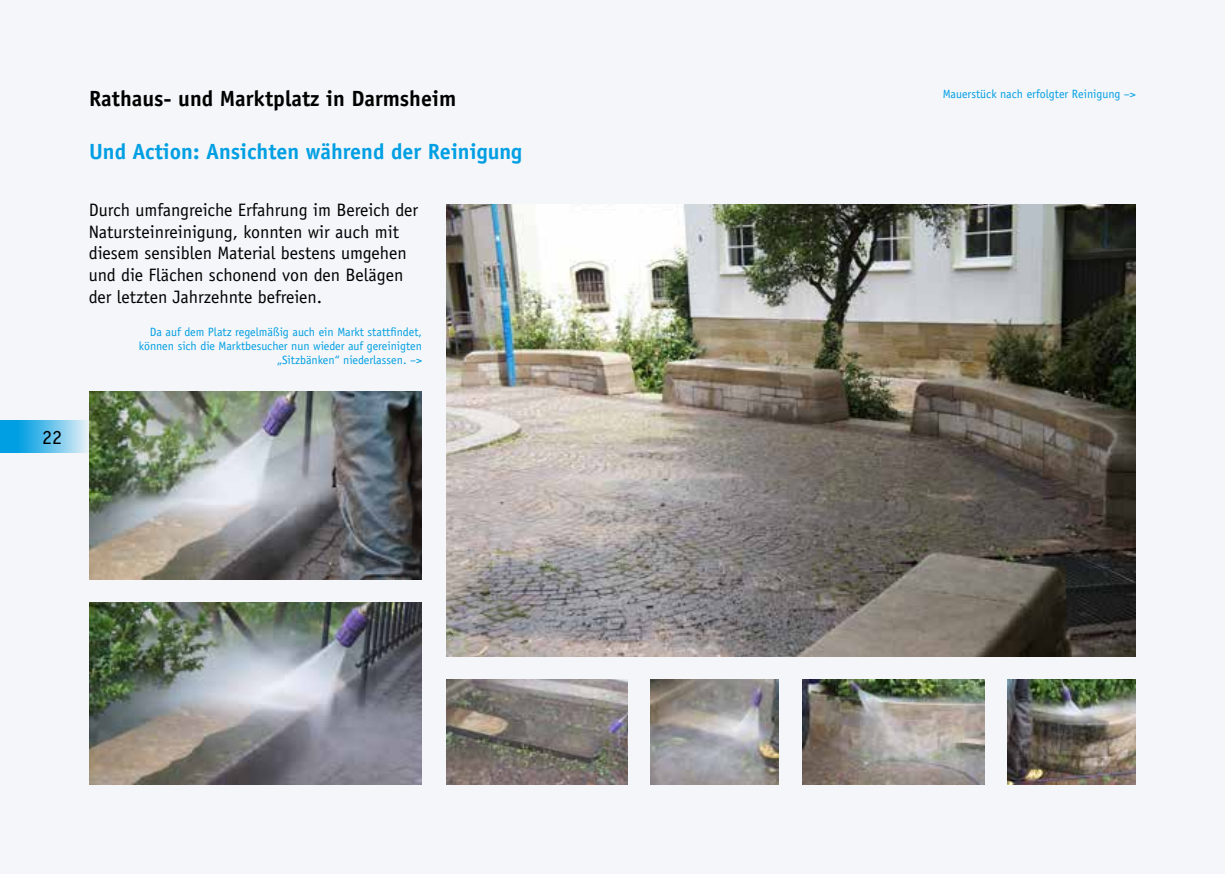
<style>
.page{position:relative;width:1225px;height:874px;background:#fff}
.page>*{position:absolute;margin:0;border:0;box-sizing:border-box;transform-origin:0 0}
.t1{font:700 22px "Officina Sans";color:#009fe3}
.t2{font:700 22px "Officina Sans";color:#000}
.t3{font:20px "Officina Sans";color:#000}
.t4{font:18px/21.6px "Officina Sans";color:#000}
.t5{font:12px/14.4px "Officina Sans";color:#009fe3;text-align:right}
</style>
<div class="page">
<div style="left:0;top:0;width:1225px;height:873px;background:#f5f6f9"></div>
<div style="left:0;top:421px;width:89px;height:32px;background:linear-gradient(to right,#0090df,#dcedf6)"></div>
<img style="left:446px;top:204px;width:690px;height:452px">
<img style="left:651px;top:679px;width:128px;height:105px">
<img style="left:446px;top:679px;width:181px;height:105px">
<img style="left:803px;top:679px;width:181px;height:105px">
<img style="left:89px;top:391px;width:333px;height:188px">
<img style="left:89px;top:602px;width:333px;height:182px">
<img style="left:1008px;top:679px;width:128px;height:105px">
<p class="t3" style="left:42px;top:425px;width:21px">22</p>
<p class="t2" style="left:89px;top:85px;width:369px">Rathaus- und Marktplatz in Darmsheim</p>
<p class="t1" style="left:89px;top:138px;width:435px">Und Action: Ansichten während der Reinigung</p>
<p class="t4" style="left:89px;top:199px;width:331px">Durch umfangreiche Erfahrung im Bereich der Natursteinreinigung, konnten wir auch mit diesem sensiblen Material bestens umgehen und die Flächen schonend von den Belägen der letzten Jahrzehnte befreien.</p>
<p class="t5" style="left:139px;top:324px;width:285px">Da auf dem Platz regelmäßig auch ein Markt stattfindet, können sich die Marktbesucher nun wieder auf gereinigten „Sitzbänken“ niederlassen. –&gt;</p>
<p class="t5" style="left:942px;top:87px;width:195px">Mauerstück nach erfolgter Reinigung –&gt;</p>
</div>
